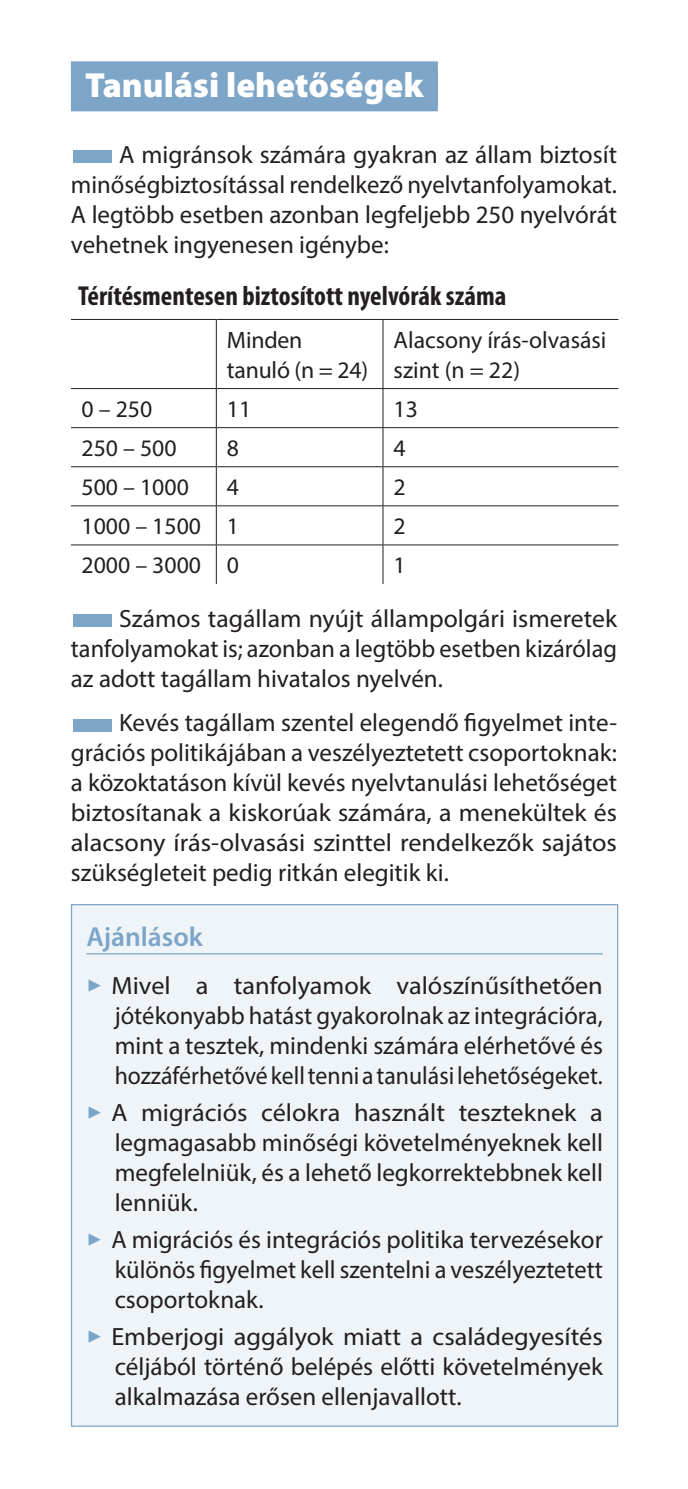
<style>
.page{position:relative;width:688px;height:1489px;background:#fff}
.page>*{position:absolute;margin:0;border:0;box-sizing:border-box;transform-origin:0 0}
.t1{font:900 35px "Myriad Pro";color:#fff}
.t2{font:700 condensed 27.5px "Myriad Pro";color:#231f20}
.t3{font:600 27.5px "Myriad Pro";color:#7da5c8}
.t4{font:25px/30px "Myriad Pro";color:#231f20;text-align:justify}
.t5{font:25px/30px "Myriad Pro";color:#231f20;text-align:justify;scale:1.05 1}
.t6{font:23.75px/30px "Myriad Pro";color:#231f20}
.s1{color:#7da5c8}
</style>
<div class="page">
<div style="left:71px;top:61px;width:366px;height:50px;background:#7da5c8"></div>
<hr style="left:71px;top:319px;width:145px;height:1px;background:#231f20">
<hr style="left:216px;top:319px;width:167px;height:1px;background:#231f20">
<hr style="left:216px;top:320px;width:1px;height:68px;background:#231f20">
<hr style="left:383px;top:319px;width:235px;height:1px;background:#231f20">
<hr style="left:382px;top:320px;width:1px;height:68px;background:#231f20">
<hr style="left:71px;top:388px;width:145px;height:1px;background:#231f20">
<hr style="left:216px;top:388px;width:167px;height:1px;background:#231f20">
<hr style="left:216px;top:389px;width:1px;height:38px;background:#231f20">
<hr style="left:383px;top:388px;width:235px;height:1px;background:#231f20">
<hr style="left:382px;top:389px;width:1px;height:38px;background:#231f20">
<hr style="left:71px;top:427px;width:145px;height:1px;background:#231f20">
<hr style="left:216px;top:427px;width:167px;height:1px;background:#231f20">
<hr style="left:216px;top:428px;width:1px;height:38px;background:#231f20">
<hr style="left:383px;top:427px;width:235px;height:1px;background:#231f20">
<hr style="left:382px;top:428px;width:1px;height:38px;background:#231f20">
<hr style="left:71px;top:466px;width:145px;height:1px;background:#231f20">
<hr style="left:216px;top:466px;width:167px;height:1px;background:#231f20">
<hr style="left:216px;top:467px;width:1px;height:38px;background:#231f20">
<hr style="left:383px;top:466px;width:235px;height:1px;background:#231f20">
<hr style="left:382px;top:467px;width:1px;height:38px;background:#231f20">
<hr style="left:71px;top:505px;width:145px;height:1px;background:#231f20">
<hr style="left:216px;top:505px;width:167px;height:1px;background:#231f20">
<hr style="left:216px;top:506px;width:1px;height:38px;background:#231f20">
<hr style="left:383px;top:505px;width:235px;height:1px;background:#231f20">
<hr style="left:382px;top:506px;width:1px;height:38px;background:#231f20">
<hr style="left:71px;top:544px;width:145px;height:1px;background:#231f20">
<hr style="left:216px;top:544px;width:167px;height:1px;background:#231f20">
<hr style="left:216px;top:545px;width:1px;height:39px;background:#231f20">
<hr style="left:383px;top:544px;width:235px;height:1px;background:#231f20">
<hr style="left:382px;top:545px;width:1px;height:39px;background:#231f20">
<div style="left:71px;top:904px;width:546px;height:521px;background:#eff4f8"></div>
<hr style="left:86px;top:953px;width:516px;height:1px;background:#7da5c8">
<h1 class="t1" style="left:85px;top:62px;width:340px">Tanulási lehetőségek</h1>
<p class="t4" style="left:71px;top:139px;width:547px"><span class="s1">■</span>A migránsok számára gyakran az állam biztosít minőségbiztosítással rendelkező nyelvtanfolyamokat.<br>A legtöbb esetben azonban legfeljebb 250 nyelvórát vehetnek ingyenesen igénybe:</p>
<p class="t2" style="left:78px;top:279px;width:430px">Térítésmentesen biztosított nyelvórák száma</p>
<p class="t6" style="left:227px;top:324px;width:143px">Minden tanuló (n = 24)</p>
<p class="t6" style="left:393px;top:324px;width:214px">Alacsony írás-olvasási szint (n = 22)</p>
<p class="t6" style="left:81px;top:393px;width:72px">0 – 250</p>
<p class="t6" style="left:227px;top:393px;width:26px">11</p>
<p class="t6" style="left:393px;top:393px;width:26px">13</p>
<p class="t6" style="left:81px;top:433px;width:97px">250 – 500</p>
<p class="t6" style="left:227px;top:433px;width:14px">8</p>
<p class="t6" style="left:393px;top:433px;width:14px">4</p>
<p class="t6" style="left:81px;top:472px;width:109px">500 – 1000</p>
<p class="t6" style="left:227px;top:472px;width:14px">4</p>
<p class="t6" style="left:393px;top:472px;width:14px">2</p>
<p class="t6" style="left:81px;top:511px;width:159px">1000 – 1500 1</p>
<p class="t6" style="left:393px;top:511px;width:14px">2</p>
<p class="t6" style="left:81px;top:550px;width:159px">2000 – 3000 0</p>
<p class="t6" style="left:393px;top:550px;width:14px">1</p>
<p class="t4" style="left:71px;top:603px;width:547px"><span class="s1">■</span>Számos tagállam nyújt állampolgári ismeretek tanfolyamokat is; azonban a legtöbb esetben kizárólag az adott tagállam hivatalos nyelvén.</p>
<p class="t4" style="left:71px;top:707px;width:547px"><span class="s1">■</span>Kevés tagállam szentel elegendő figyelmet inte&shy;grációs politikájában a veszélyeztetett csoportoknak: a közoktatáson kívül kevés nyelvtanulási lehetőséget biztosítanak a kiskorúak számára, a menekültek és alacsony írás-olvasási szinttel rendelkezők sajátos szükségleteit pedig ritkán elegitik ki.</p>
<p class="t3" style="left:86px;top:919px;width:118px">Ajánlások</p>
<p class="t5" style="left:115px;top:970px;width:466px;text-indent:-28px"><span class="s1">✓</span> Mivel a tanfolyamok valószínűsíthetően jótékonyabb hatást gyakorolnak az integrációra, mint a tesztek, mindenki számára elérhetővé és hozzáférhetővé kell tenni a tanulási lehetőségeket.</p>
<p class="t5" style="left:115px;top:1097px;width:466px;text-indent:-28px"><span class="s1">✓</span> A migrációs célokra használt teszteknek a legmagasabb minőségi követelményeknek kell megfelelniük, és a lehető legkorrektebbnek kell lenniük.</p>
<p class="t4" style="left:115px;top:1224px;width:489px;text-indent:-28px"><span class="s1">✓</span> A migrációs és integrációs politika tervezésekor különös figyelmet kell szentelni a veszélyeztetett csoportoknak.</p>
<p class="t5" style="left:115px;top:1321px;width:466px;text-indent:-28px"><span class="s1">✓</span> Emberjogi aggályok miatt a családegyesítés céljából történő belépés előtti követelmények alkalmazása erősen ellenjavallott.</p>
</div>
